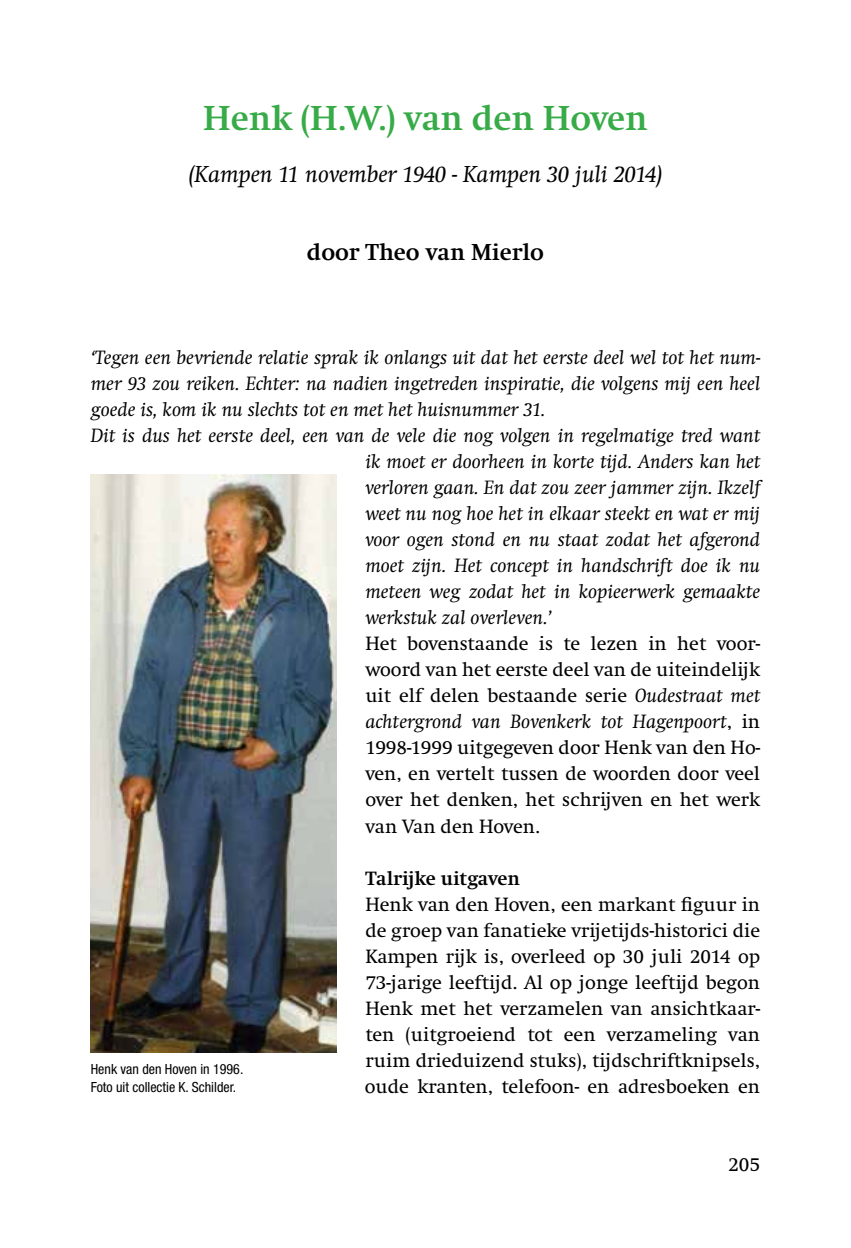
<style>
.page{position:relative;width:851px;height:1248px;background:#fff}
.page>*{position:absolute;margin:0;border:0;box-sizing:border-box;transform-origin:0 0}
.t1{font:700 36px "Swift";color:#37ab47}
.t2{font:italic 24px "Swift";color:#000}
.t3{font:700 24px "Swift";color:#000}
.t4{font:20px/26px "Swift";color:#000;text-align:justify}
.t5{font:italic 20px "Swift";color:#000}
.t6{font:700 20px "Swift";color:#000}
.t7{font:condensed 14px/18px "Helvetica Neue";color:#000}
.s1{font-style:italic}
</style>
<div class="page">
<img style="left:91px;top:474px;width:246px;height:578px">
<h1 class="t1" style="left:203px;top:99px;width:446px">Henk (H.W.) van den Hoven</h1>
<p class="t2" style="left:188px;top:161px;width:475px">(Kampen 11 november 1940 - Kampen 30 juli 2014)</p>
<p class="t3" style="left:307px;top:239px;width:238px">door Theo van Mierlo</p>
<p class="t5" style="left:91px;top:347px;width:671px">‘Tegen een bevriende relatie sprak ik onlangs uit dat het eerste deel wel tot het num-</p>
<p class="t5" style="left:91px;top:373px;width:670px">mer 93 zou reiken. Echter: na nadien ingetreden inspiratie, die volgens mij een heel</p>
<p class="t5" style="left:91px;top:399px;width:456px">goede is, kom ik nu slechts tot en met het huisnummer 31.</p>
<p class="t5" style="left:91px;top:425px;width:670px">Dit is dus het eerste deel, een van de vele die nog volgen in regelmatige tred want</p>
<p class="t5" style="left:365px;top:451px;width:396px">ik moet er doorheen in korte tijd. Anders kan het</p>
<p class="t5" style="left:365px;top:477px;width:396px">verloren gaan. En dat zou zeer jammer zijn. Ikzelf</p>
<p class="t5" style="left:365px;top:503px;width:396px">weet nu nog hoe het in elkaar steekt en wat er mij</p>
<p class="t5" style="left:365px;top:529px;width:396px">voor ogen stond en nu staat zodat het afgerond</p>
<p class="t5" style="left:365px;top:555px;width:396px">moet zijn. Het concept in handschrift doe ik nu</p>
<p class="t5" style="left:365px;top:581px;width:396px">meteen weg zodat het in kopieerwerk gemaakte</p>
<p class="t5" style="left:365px;top:607px;width:188px">werkstuk zal overleven.’</p>
<p class="t4" style="left:365px;top:631px;width:396px">Het bovenstaande is te lezen in het voor&shy;woord van het eerste deel van de uiteindelijk uit elf delen bestaande serie <span class="s1">Oudestraat met achtergrond van Bovenkerk tot Hagenpoort</span>, in 1998-1999 uitgegeven door Henk van den Ho&shy;ven, en vertelt tussen de woorden door veel over het denken, het schrijven en het werk van Van den Hoven.</p>
<p class="t6" style="left:365px;top:867px;width:156px">Talrijke uitgaven</p>
<p class="t4" style="left:365px;top:891px;width:397px">Henk van den Hoven, een markant figuur in de groep van fanatieke vrijetijds-historici die Kampen rijk is, overleed op 30 juli 2014 op 73-jarige leeftijd. Al op jonge leeftijd begon Henk met het verzamelen van ansichtkaar&shy;ten (uitgroeiend tot een verzameling van ruim drieduizend stuks), tijdschriftknipsels, oude kranten, telefoon- en adresboeken en</p>
<p class="t7" style="left:91px;top:1059px;width:154px">Henk van den Hoven in 1996.<br>Foto uit collectie K. Schilder.</p>
<p class="t4" style="left:728px;top:1151px;width:33px">205</p>
</div>
